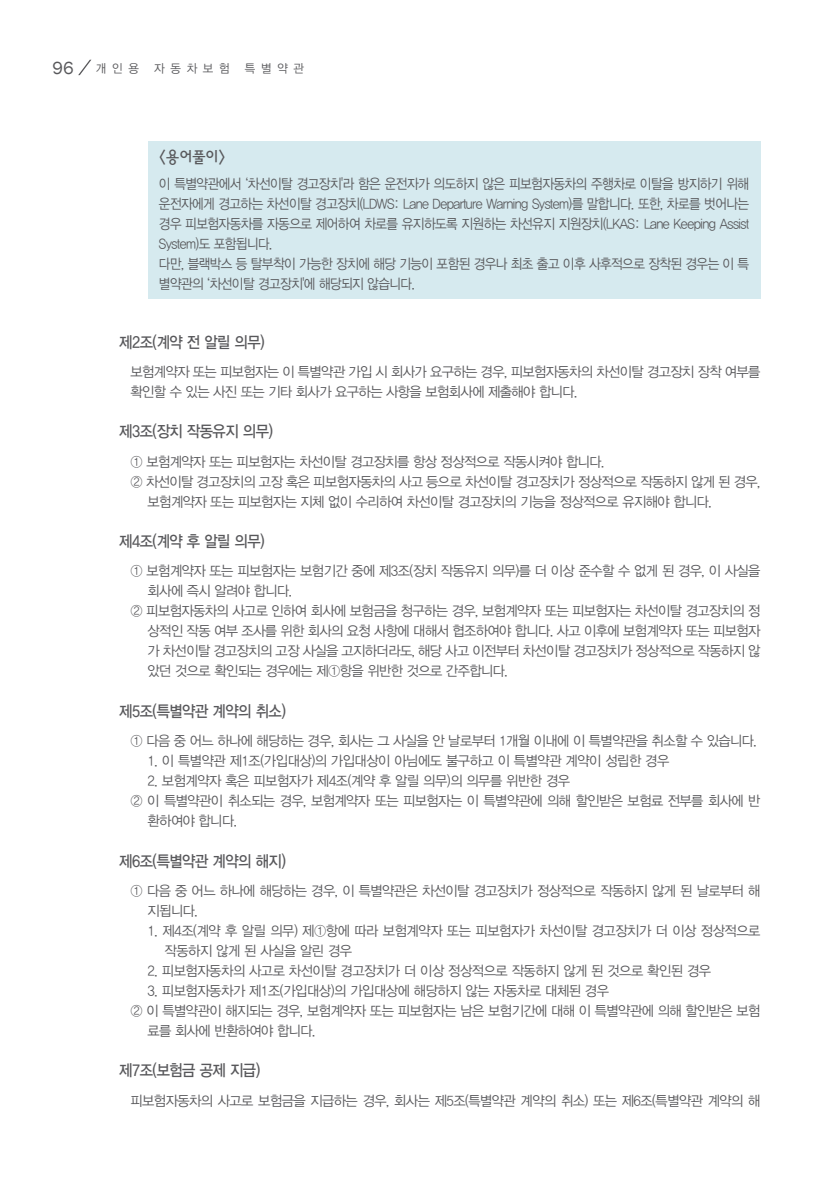
<style>
.page{position:relative;width:840px;height:1191px;background:#fff}
.page>*{position:absolute;margin:0;border:0;box-sizing:border-box;transform-origin:0 0}
.t1{font:16px "YDVYGO Std 33";letter-spacing:-.03em;color:#58585b;scale:.9 1}
.t2{font:16px "YDVYGO Std 23";color:#58585b;scale:.95 1}
.t3{font:14px/20px "YDVYGO Std 32";letter-spacing:-.04em;color:#58585b;scale:.95 1}
.t4{font:14px/20px "YDVYGO Std 32";letter-spacing:-.04em;color:#58585b;scale:.9 1}
.t5{font:12px "YDVYGO Std 12";letter-spacing:.5em;color:#58585b;scale:.95 1}
.s1{font-family:"Franklin Gothic";font-size:18px}
</style>
<div class="page">
<svg style="left:78px;top:60px;width:13px;height:15px"></svg>
<div style="left:147px;top:141px;width:613px;height:157px;background:#d6eaef"></div>
<p class="t5" style="left:52px;top:62px;width:92px"><span class="s1">96</span> 개인용</p>
<p class="t5" style="left:154px;top:62px;width:81px">자동차보험</p>
<p class="t5" style="left:245px;top:62px;width:64px">특별약관</p>
<p class="t2" style="left:159px;top:150px;width:72px">&lt;용어풀이&gt;</p>
<p class="t4" style="left:159px;top:174px;width:657px">이 특별약관에서 ‘차선이탈 경고장치'라 함은 운전자가 의도하지 않은 피보험자동차의 주행차로 이탈을 방지하기 위해 운전자에게 경고하는 차선이탈 경고장치(LDWS: Lane Departure Warning System)를 말합니다. 또한, 차로를 벗어나는 경우 피보험자동차를 자동으로 제어하여 차로를 유지하도록 지원하는 차선유지 지원장치(LKAS: Lane Keeping Assist System)도 포함됩니다.<br>다만, 블랙박스 등 탈부착이 가능한 장치에 해당 기능이 포함된 경우나 최초 출고 이후 사후적으로 장착된 경우는 이 특 별약관의 ‘차선이탈 경고장치'에 해당되지 않습니다.</p>
<p class="t1" style="left:119px;top:334px;width:163px">제2조(계약 전 알릴 의무)</p>
<p class="t3" style="left:130px;top:362px;width:664px">보험계약자 또는 피보험자는 이 특별약관 가입 시 회사가 요구하는 경우, 피보험자동차의 차선이탈 경고장치 장착 여부를 확인할 수 있는 사진 또는 기타 회사가 요구하는 사항을 보험회사에 제출해야 합니다.</p>
<p class="t1" style="left:119px;top:423px;width:172px">제3조(장치 작동유지 의무)</p>
<p class="t3" style="left:130px;top:452px;width:500px">① 보험계약자 또는 피보험자는 차선이탈 경고장치를 항상 정상적으로 작동시켜야 합니다.</p>
<p class="t3" style="left:130px;top:472px;width:664px">② 차선이탈 경고장치의 고장 혹은 피보험자동차의 사고 등으로 차선이탈 경고장치가 정상적으로 작동하지 않게 된 경우,</p>
<p class="t3" style="left:147px;top:492px;width:595px">보험계약자 또는 피보험자는 지체 없이 수리하여 차선이탈 경고장치의 기능을 정상적으로 유지해야 합니다.</p>
<p class="t1" style="left:119px;top:533px;width:163px">제4조(계약 후 알릴 의무)</p>
<p class="t3" style="left:130px;top:561px;width:664px">① 보험계약자 또는 피보험자는 보험기간 중에 제3조(장치 작동유지 의무)를 더 이상 준수할 수 없게 된 경우, 이 사실을</p>
<p class="t3" style="left:147px;top:581px;width:154px">회사에 즉시 알려야 합니다.</p>
<p class="t3" style="left:130px;top:601px;width:664px">② 피보험자동차의 사고로 인하여 회사에 보험금을 청구하는 경우, 보험계약자 또는 피보험자는 차선이탈 경고장치의 정</p>
<p class="t3" style="left:147px;top:621px;width:646px">상적인 작동 여부 조사를 위한 회사의 요청 사항에 대해서 협조하여야 합니다. 사고 이후에 보험계약자 또는 피보험자</p>
<p class="t3" style="left:147px;top:641px;width:646px">가 차선이탈 경고장치의 고장 사실을 고지하더라도, 해당 사고 이전부터 차선이탈 경고장치가 정상적으로 작동하지 않</p>
<p class="t3" style="left:147px;top:661px;width:380px">았던 것으로 확인되는 경우에는 제①항을 위반한 것으로 간주합니다.</p>
<p class="t1" style="left:119px;top:703px;width:187px">제5조(특별약관 계약의 취소)</p>
<p class="t3" style="left:130px;top:731px;width:660px">① 다음 중 어느 하나에 해당하는 경우, 회사는 그 사실을 안 날로부터 1개월 이내에 이 특별약관을 취소할 수 있습니다.</p>
<p class="t3" style="left:147px;top:751px;width:550px">1. 이 특별약관 제1조(가입대상)의 가입대상이 아님에도 불구하고 이 특별약관 계약이 성립한 경우</p>
<p class="t3" style="left:147px;top:771px;width:446px">2. 보험계약자 혹은 피보험자가 제4조(계약 후 알릴 의무)의 의무를 위반한 경우</p>
<p class="t3" style="left:130px;top:791px;width:664px">② 이 특별약관이 취소되는 경우, 보험계약자 또는 피보험자는 이 특별약관에 의해 할인받은 보험료 전부를 회사에 반</p>
<p class="t3" style="left:147px;top:811px;width:96px">환하여야 합니다.</p>
<p class="t1" style="left:119px;top:852px;width:187px">제6조(특별약관 계약의 해지)</p>
<p class="t3" style="left:147px;top:881px;width:646px;text-indent:-17px">① 다음 중 어느 하나에 해당하는 경우, 이 특별약관은 차선이탈 경고장치가 정상적으로 작동하지 않게 된 날로부터 해 지됩니다.</p>
<p class="t3" style="left:164px;top:921px;width:628px;text-indent:-17px">1. 제4조(계약 후 알릴 의무) 제①항에 따라 보험계약자 또는 피보험자가 차선이탈 경고장치가 더 이상 정상적으로 작동하지 않게 된 사실을 알린 경우</p>
<p class="t3" style="left:147px;top:961px;width:594px">2. 피보험자동차의 사고로 차선이탈 경고장치가 더 이상 정상적으로 작동하지 않게 된 것으로 확인된 경우</p>
<p class="t3" style="left:147px;top:981px;width:487px">3. 피보험자동차가 제1조(가입대상)의 가입대상에 해당하지 않는 자동차로 대체된 경우</p>
<p class="t3" style="left:130px;top:1001px;width:664px">② 이 특별약관이 해지되는 경우, 보험계약자 또는 피보험자는 남은 보험기간에 대해 이 특별약관에 의해 할인받은 보험</p>
<p class="t3" style="left:147px;top:1021px;width:178px">료를 회사에 반환하여야 합니다.</p>
<p class="t1" style="left:119px;top:1062px;width:158px">제7조(보험금 공제 지급)</p>
<p class="t3" style="left:130px;top:1090px;width:664px">피보험자동차의 사고로 보험금을 지급하는 경우, 회사는 제5조(특별약관 계약의 취소) 또는 제6조(특별약관 계약의 해</p>
</div>
